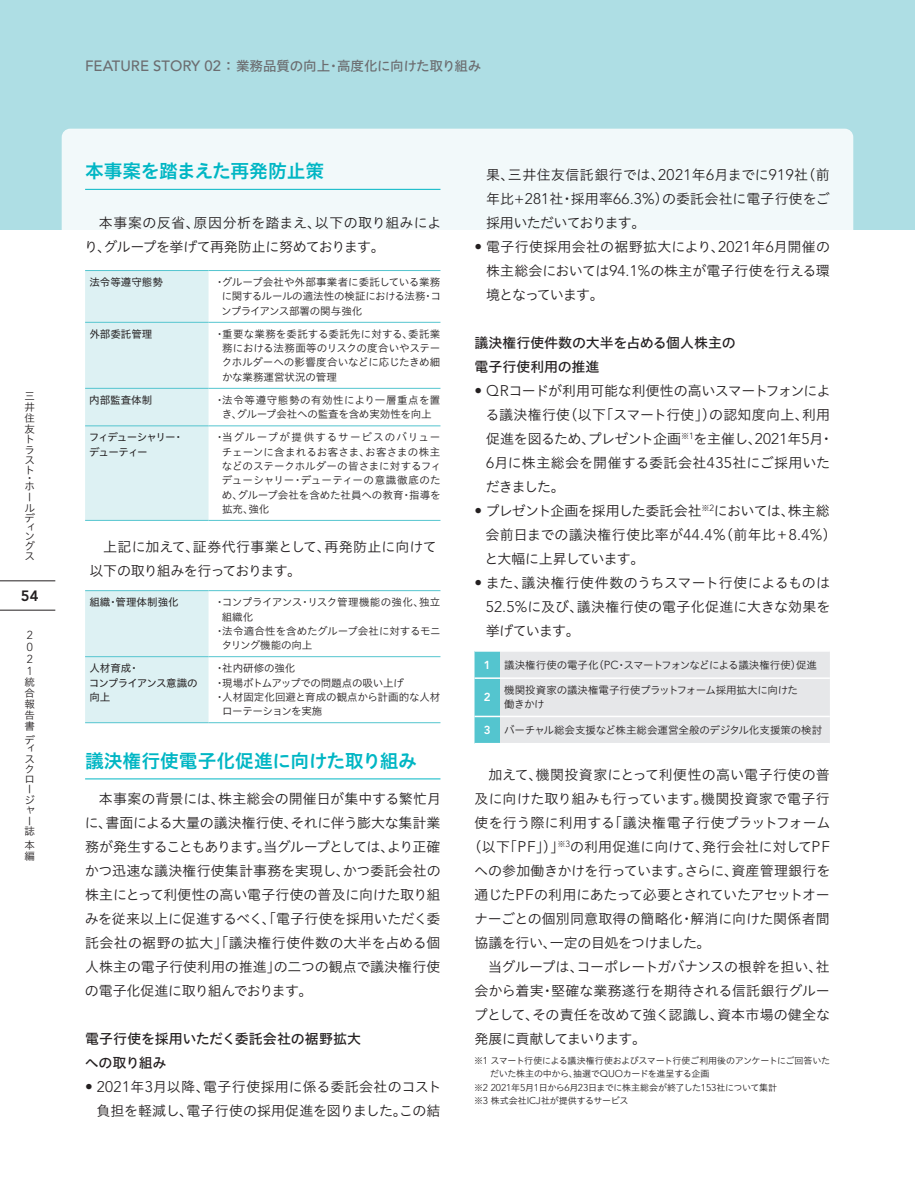
<style>
.page{position:relative;width:915px;height:1191px;background:#fff}
.page>*{position:absolute;margin:0;border:0;box-sizing:border-box;transform-origin:0 0}
.t1{font:18.75px "Hiragino UD Sans Std W6";color:#00b6c4}
.t2{font:800 14.85px "Avenir";color:#231f20}
.t3{font:13.95px/24px "Hiragino UD Sans Std W3";letter-spacing:-.005em;color:#231f20}
.t4{font:13.95px/24px "Hiragino UD Sans Std W5";letter-spacing:-.005em;color:#231f20}
.t5{font:13.95px "Hiragino UD Sans Std W3";letter-spacing:-.04em;color:#231f20}
.t6{font:13.95px "Hiragino UD Sans Std W3";letter-spacing:.02em;color:#231f20}
.t7{font:13.95px "Hiragino UD Sans Std W3";letter-spacing:-.03em;color:#231f20}
.t8{font:13.95px "Hiragino UD Sans Std W3";letter-spacing:-.065em;color:#231f20}
.t9{font:13.5px "Hiragino UD Sans Std W5";letter-spacing:-.015em;color:#6c6d70}
.t10{font:300 11.55px/11.9px "Avenir";color:#231f20;text-align:justify}
.t11{font:800 11.55px "Avenir";color:#fff}
.t12{font:10.5px/14.2px "Hiragino UD Sans Std W3";letter-spacing:-.01em;color:#231f20}
.t13{font:10.5px "Hiragino UD Sans Std W4";color:#231f20}
.t14{font:10.5px/14.2px "Hiragino UD Sans Std W4";letter-spacing:-.045em;color:#231f20}
.t15{font:10.5px/14.2px "Hiragino UD Sans Std W4";letter-spacing:-.1em;color:#231f20}
.t16{font:10.5px "Hiragino UD Sans Std W3";letter-spacing:-.04em;color:#231f20}
.t17{font:9px "Hiragino UD Sans Std W3";letter-spacing:-.03em;color:#231f20}
.s1{font-family:"Avenir";font-weight:500;font-size:14.85px}
.s2{font-family:"Avenir";font-weight:300;font-size:15.3px}
.s3{font-family:"Avenir";font-weight:800;font-size:11.55px;color:#fff}
.s4{font-family:"Avenir";font-weight:300;font-size:11.55px}
.s5{font-family:"Avenir";font-weight:300;font-size:9.9px}
</style>
<div class="page">
<div style="left:0;top:0;width:914px;height:230px;background:#aedee4"></div>
<div style="left:62px;top:129px;width:791px;height:227px;background:linear-gradient(to right,#f7fbfc,#fafdfd);border-radius:9px"></div>
<hr style="left:85px;top:189px;width:355px;height:1px;background:#00b6c4">
<hr style="left:85px;top:778px;width:355px;height:1px;background:#00b6c4">
<div style="left:85px;top:271px;width:123px;height:451px;background:#ddf1f3"></div>
<div style="left:85px;top:520px;width:355px;height:70px;background:#fff"></div>
<hr style="left:85px;top:270px;width:123px;height:1px;background:#54c5cf">
<hr style="left:208px;top:270px;width:232px;height:1px;background:#54c5cf">
<hr style="left:85px;top:322px;width:123px;height:1px;background:#54c5cf">
<hr style="left:208px;top:322px;width:232px;height:1px;background:#54c5cf">
<hr style="left:85px;top:388px;width:123px;height:1px;background:#54c5cf">
<hr style="left:208px;top:388px;width:232px;height:1px;background:#54c5cf">
<hr style="left:85px;top:425px;width:123px;height:1px;background:#54c5cf">
<hr style="left:208px;top:425px;width:232px;height:1px;background:#54c5cf">
<hr style="left:85px;top:520px;width:123px;height:1px;background:#54c5cf">
<hr style="left:208px;top:520px;width:232px;height:1px;background:#54c5cf">
<hr style="left:85px;top:590px;width:123px;height:1px;background:#54c5cf">
<hr style="left:208px;top:590px;width:232px;height:1px;background:#54c5cf">
<hr style="left:85px;top:656px;width:123px;height:1px;background:#54c5cf">
<hr style="left:208px;top:656px;width:232px;height:1px;background:#54c5cf">
<hr style="left:85px;top:722px;width:123px;height:1px;background:#54c5cf">
<hr style="left:208px;top:722px;width:232px;height:1px;background:#54c5cf">
<svg style="left:474px;top:651px;width:355px;height:93px;background:#dde5e8"></svg>
<hr style="left:500px;top:743px;width:329px;height:1px;background:#fff">
<hr style="left:0;top:580px;width:55px;height:1px;background:#231f20">
<hr style="left:0;top:610px;width:55px;height:1px;background:#231f20">
<p class="t12" style="left:25px;top:390px;width:12px;line-height:10.6px">三井住友トラスト</p>
<p class="t12" style="left:25px;top:474px;width:11px;line-height:7.9px">・ホ</p>
<p class="t12" style="left:25px;top:491px;width:12px;line-height:10.5px">ールデ</p>
<p class="t12" style="left:25px;top:522px;width:11px;line-height:9px">ィン</p>
<p class="t12" style="left:25px;top:540px;width:12px;line-height:10.2px">グス</p>
<p class="t2" style="left:21px;top:586px;width:19px">54</p>
<p class="t10" style="left:27px;top:629px;width:8px">2<br>0<br>2<br>1</p>
<p class="t12" style="left:25px;top:676px;width:12px;line-height:10.8px;text-align:justify">統合報告書</p>
<p class="t12" style="left:25px;top:734px;width:12px;line-height:8.9px">ディ</p>
<p class="t12" style="left:25px;top:753px;width:12px;line-height:10.4px">スクロージャー誌</p>
<p class="t12" style="left:25px;top:839px;width:11px;line-height:10.8px">本編</p>
<p class="t9" style="left:85px;top:56px;width:397px"><span class="s1">FEATURE STORY 02</span> ：業務品質の向上・高度化に向けた取り組み</p>
<h1 class="t1" style="left:85px;top:157px;width:241px">本事案を踏まえた再発防止策</h1>
<p class="t3" style="left:84px;top:209px;width:358px;text-indent:15px">本事案の反省、原因分析を踏まえ、以下の取り組みにより、グループを挙げて再発防止に努めております。</p>
<p class="t13" style="left:89px;top:274px;width:75px">法令等遵守態勢</p>
<p class="t12" style="left:221px;top:274px;width:221px;text-align:justify;text-indent:-7px">・グループ会社や外部事業者に委託している業務に関するルールの適法性の検証における法務・コンプライアンス部署の関与強化</p>
<p class="t13" style="left:89px;top:326px;width:64px">外部委託管理</p>
<p class="t12" style="left:222px;top:326px;width:220px;text-align:justify;text-indent:-7px">・重要な業務を委託する委託先に対する、委託業務における法務面等のリスクの度合いやステークホルダーへの影響度合いなどに応じたきめ細かな業務運営状況の管理</p>
<p class="t13" style="left:89px;top:392px;width:64px">内部監査体制</p>
<p class="t12" style="left:214px;top:392px;width:227px;text-align:center">・法令等遵守態勢の有効性により一層重点を置き、グループ会社への監査を含め実効性を向上</p>
<p class="t15" style="left:89px;top:430px;width:96px">フィデューシャリー・デューティー</p>
<p class="t12" style="left:222px;top:430px;width:221px;text-align:justify;text-indent:-7px">・当グループが提供するサービスのバリューチェーンに含まれるお客さま、お客さまの株主などのステークホルダーの皆さまに対するフィデューシャリー・デューティーの意識徹底のため、グループ会社を含めた社員への教育・指導を拡充、強化</p>
<p class="t3" style="left:89px;top:534px;width:349px;text-indent:14px">上記に加えて、証券代行事業として、再発防止に向けて以下の取り組みを行っております。</p>
<p class="t13" style="left:89px;top:594px;width:91px">組織・管理体制強化</p>
<p class="t12" style="left:214px;top:594px;width:227px">・コンプライアンス・リスク管理機能の強化、独立</p>
<p class="t12" style="left:222px;top:609px;width:33px">組織化</p>
<p class="t12" style="left:214px;top:623px;width:228px">・法令適合性を含めたグループ会社に対するモニ</p>
<p class="t12" style="left:222px;top:637px;width:92px">タリング機能の向上</p>
<p class="t14" style="left:89px;top:660px;width:110px">人材育成・<br>コンプライアンス意識の向上</p>
<p class="t12" style="left:214px;top:660px;width:82px">・社内研修の強化</p>
<p class="t12" style="left:214px;top:675px;width:191px">・現場ボトムアップでの問題点の吸い上げ</p>
<p class="t12" style="left:214px;top:689px;width:227px">・人材固定化回避と育成の観点から計画的な人材</p>
<p class="t16" style="left:222px;top:703px;width:102px">ローテーションを実施</p>
<h1 class="t1" style="left:85px;top:746px;width:333px">議決権行使電子化促進に向けた取り組み</h1>
<p class="t3" style="left:85px;top:785px;width:357px;text-align:justify;text-indent:14px">本事案の背景には、株主総会の開催日が集中する繁忙月に、書面による大量の議決権行使、それに伴う膨大な集計業務が発生することもあります。当グループとしては、より正確かつ迅速な議決権行使集計事務を実現し、かつ委託会社の株主にとって利便性の高い電子行使の普及に向けた取り組みを従来以上に促進するべく、「電子行使を採用いただく委託会社の裾野の拡大」「議決権行使件数の大半を占める個人株主の電子行使利用の推進」の二つの観点で議決権行使の電子化促進に取り組んでおります。</p>
<p class="t4" style="left:85px;top:1025px;width:278px">電子行使を採用いただく委託会社の裾野拡大への取り組み</p>
<p class="t3" style="left:85px;top:1073px;width:357px;text-align:right"><span class="s2">• 2021</span>年<span class="s2">3</span>月以降、電子行使採用に係る委託会社のコスト負担を軽減し、電子行使の採用促進を図りました。この結</p>
<p class="t3" style="left:486px;top:161px;width:345px;text-align:justify">果、三井住友信託銀行では、<span class="s2">2021</span>年<span class="s2">6</span>月までに<span class="s2">919</span>社（前年比<span class="s2">+281</span>社・採用率<span class="s2">66.3%</span>）の委託会社に電子行使をご採用いただいております。</p>
<p class="t3" style="left:486px;top:233px;width:345px;text-align:justify;text-indent:-12px"><span class="s2">•</span> 電子行使採用会社の裾野拡大により、<span class="s2">2021</span>年<span class="s2">6</span>月開催の株主総会においては<span class="s2">94.1%</span>の株主が電子行使を行える環境となっています。</p>
<p class="t4" style="left:474px;top:329px;width:263px">議決権行使件数の大半を占める個人株主の電子行使利用の推進</p>
<p class="t3" style="left:485px;top:377px;width:349px;text-indent:-11px"><span class="s2">• QR</span>コードが利用可能な利便性の高いスマートフォンによる議決権行使（以下「スマート行使」）の認知度向上、利用促進を図るため、プレゼント企画<sup>※</sup><sup>1</sup>を主催し、<span class="s2">2021</span>年<span class="s2">5</span>月・<br><span class="s2">6</span>月に株主総会を開催する委託会社<span class="s2">435</span>社にご採用いただきました。</p>
<p class="t3" style="left:484px;top:497px;width:354px;text-indent:-10px"><span class="s2">•</span> プレゼント企画を採用した委託会社<sup>※</sup><sup>2</sup>においては、株主総会前日までの議決権行使比率が<span class="s2">44.4%</span>（前年比＋<span class="s2">8.4%</span>）と大幅に上昇しています。</p>
<p class="t3" style="left:485px;top:569px;width:346px;text-align:justify;text-indent:-11px"><span class="s2">•</span> また、議決権行使件数のうちスマート行使によるものは<span class="s2">52.5%</span>に及び、議決権行使の電子化促進に大きな効果を挙げています。</p>
<p class="t12" style="left:483px;top:657px;width:334px"><span class="s3">1</span> 議決権行使の電子化（<span class="s4">PC</span>・スマートフォンなどによる議決権行使）促進</p>
<p class="t11" style="left:483px;top:690px;width:8px">2</p>
<p class="t12" style="left:504px;top:682px;width:295px">機関投資家の議決権電子行使プラットフォーム採用拡大に向けた働きかけ</p>
<p class="t12" style="left:483px;top:722px;width:340px"><span class="s3">3</span> バーチャル総会支援など株主総会運営全般のデジタル化支援策の検討</p>
<p class="t6" style="left:488px;top:764px;width:343px">加えて、機関投資家にとって利便性の高い電子行使の普</p>
<p class="t3" style="left:474px;top:785px;width:357px">及に向けた取り組みも行っています。機関投資家で電子行</p>
<p class="t3" style="left:474px;top:809px;width:357px">使を行う際に利用する「議決権電子行使プラットフォーム</p>
<p class="t3" style="left:467px;top:833px;width:364px">（以下「<span class="s2">PF</span>」）」<sup>※</sup><sup>3</sup>の利用促進に向けて、発行会社に対して<span class="s2">PF</span></p>
<p class="t3" style="left:474px;top:857px;width:357px">への参加働きかけを行っています。さらに、資産管理銀行を</p>
<p class="t5" style="left:474px;top:884px;width:357px">通じた<span class="s2">PF</span>の利用にあたって必要とされていたアセットオー</p>
<p class="t3" style="left:474px;top:905px;width:357px">ナーごとの個別同意取得の簡略化・解消に向けた関係者間</p>
<p class="t7" style="left:474px;top:932px;width:237px">協議を行い、一定の目処をつけました。</p>
<p class="t3" style="left:488px;top:953px;width:343px">当グループは、コーポレートガバナンスの根幹を担い、社</p>
<p class="t3" style="left:474px;top:977px;width:357px">会から着実・堅確な業務遂行を期待される信託銀行グルー</p>
<p class="t3" style="left:473px;top:1001px;width:358px">プとして、その責任を改めて強く認識し、資本市場の健全な</p>
<p class="t8" style="left:474px;top:1028px;width:173px">発展に貢献してまいります。</p>
<p class="t17" style="left:474px;top:1053px;width:357px">※<span class="s5">1</span> スマート行使による議決権行使およびスマート行使ご利用後のアンケートにご回答いた</p>
<p class="t17" style="left:490px;top:1066px;width:221px">だいた株主の中から、抽選で<span class="s5">QUO</span>カードを進呈する企画</p>
<p class="t17" style="left:474px;top:1080px;width:304px">※<span class="s5">2 2021</span>年<span class="s5">5</span>月<span class="s5">1</span>日から<span class="s5">6</span>月<span class="s5">23</span>日までに株主総会が終了した<span class="s5">153</span>社について集計</p>
<p class="t17" style="left:474px;top:1093px;width:156px">※<span class="s5">3</span> 株式会社<span class="s5">ICJ</span>社が提供するサービス</p>
</div>
